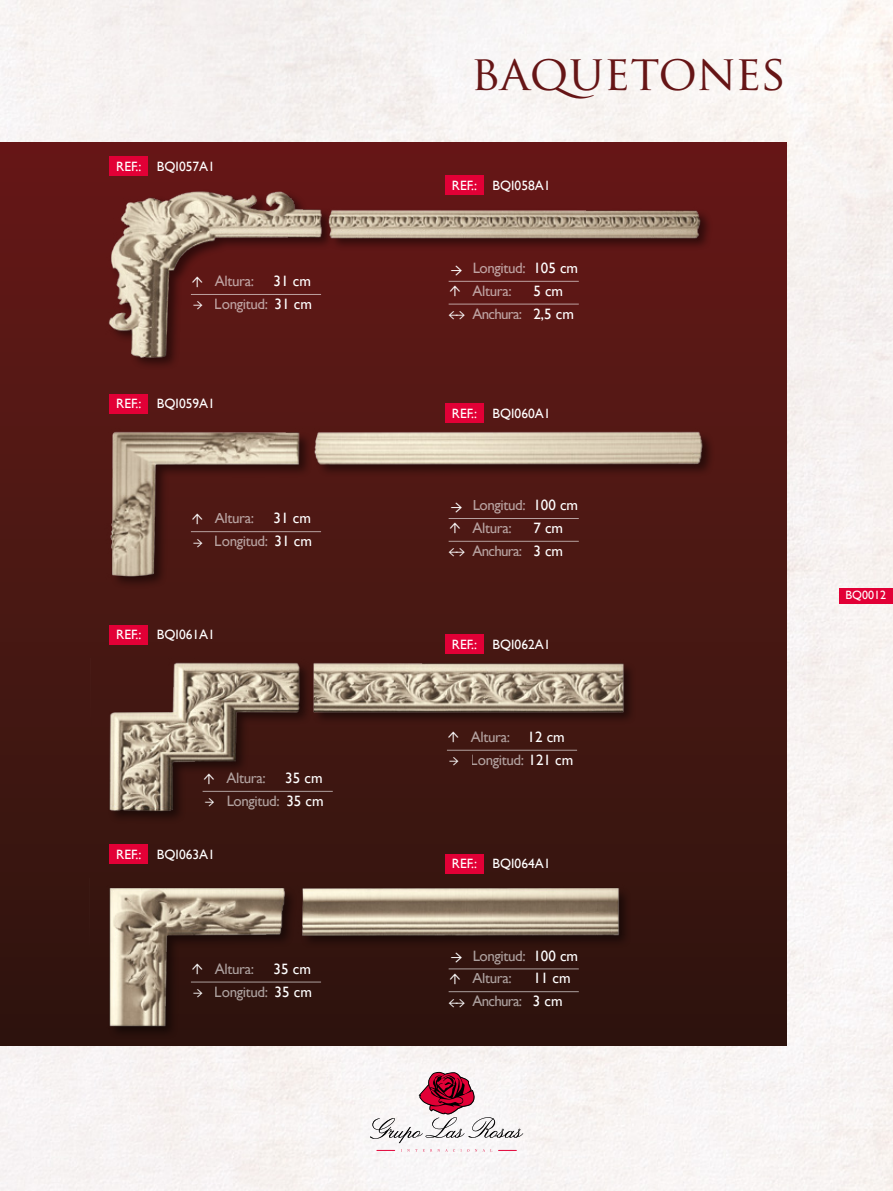
<style>
.page{position:relative;width:893px;height:1191px;background:#f8f4f2}
.page>*{position:absolute;margin:0;border:0;box-sizing:border-box;transform-origin:0 0}
.t1{font:48px "Trajan Pro";letter-spacing:-.005em;color:#661516}
.t2{font:700 18px "Minion Pro";color:#fff}
.t3{font:15px "Gill Sans";letter-spacing:-.025em;color:#fff}
.t4{font:15px "Gill Sans";letter-spacing:-.05em;color:#fff}
.t5{font:700 15px "Minion Pro";color:#fff}
.t6{font:13.5px "Gill Sans";color:#fff}
.t7{font:12px "Gill Sans";color:#fff}
</style>
<div class="page">
<div style="left:839px;top:587px;width:54px;height:16px;background:#e20036"></div>
<div style="left:0;top:142px;width:787px;height:903px;background:linear-gradient(to bottom,#661817,#2d140e)"></div>
<svg style="left:377px;top:1150px;width:18px;height:1px"></svg>
<svg style="left:499px;top:1150px;width:17px;height:1px"></svg>
<svg style="left:401px;top:1149px;width:16px;height:2px"></svg>
<svg style="left:423px;top:1149px;width:46px;height:2px"></svg>
<svg style="left:475px;top:1149px;width:17px;height:2px"></svg>
<svg style="left:370px;top:1071px;width:153px;height:72px"></svg>
<div style="left:108px;top:190px;width:605px;height:181px;background:#571815"></div>
<img style="left:89px;top:191px;width:631px;height:176px">
<img style="left:89px;top:428px;width:631px;height:160px">
<div style="left:108px;top:886px;width:537px;height:155px;background:#2d120d"></div>
<img style="left:89px;top:878px;width:548px;height:160px">
<div style="left:108px;top:661px;width:543px;height:163px;background:#3b1610"></div>
<img style="left:90px;top:659px;width:554px;height:160px">
<div style="left:109px;top:157px;width:39px;height:19px;background:#e20036"></div>
<div style="left:109px;top:394px;width:39px;height:19px;background:#e20036"></div>
<div style="left:109px;top:844px;width:39px;height:19px;background:#e20036"></div>
<div style="left:109px;top:625px;width:39px;height:19px;background:#e20036"></div>
<div style="left:445px;top:176px;width:38px;height:19px;background:#e20036"></div>
<div style="left:445px;top:404px;width:38px;height:19px;background:#e20036"></div>
<div style="left:445px;top:854px;width:38px;height:19px;background:#e20036"></div>
<div style="left:445px;top:634px;width:38px;height:19px;background:#e20036"></div>
<hr style="left:449px;top:304px;width:130px;height:1px;background:#fff">
<hr style="left:449px;top:541px;width:130px;height:1px;background:#fff">
<hr style="left:449px;top:991px;width:130px;height:1px;background:#fff">
<hr style="left:449px;top:281px;width:130px;height:1px;background:#fff">
<hr style="left:449px;top:518px;width:130px;height:1px;background:#fff">
<hr style="left:449px;top:968px;width:130px;height:1px;background:#fff">
<hr style="left:191px;top:294px;width:130px;height:1px;background:#fff">
<hr style="left:191px;top:531px;width:130px;height:1px;background:#fff">
<hr style="left:191px;top:981px;width:130px;height:1px;background:#fff">
<hr style="left:203px;top:791px;width:130px;height:1px;background:#fff">
<hr style="left:447px;top:750px;width:130px;height:1px;background:#fff">
<h1 class="t1" style="left:471px;top:42px;width:317px">BAQUETONES</h1>
<p class="t6" style="left:116px;top:159px;width:27px">REF.:</p>
<p class="t6" style="left:157px;top:159px;width:60px">BQI057A1</p>
<p class="t6" style="left:452px;top:178px;width:27px">REF.:</p>
<p class="t6" style="left:492px;top:178px;width:60px">BQI058A1</p>
<p class="t2" style="left:211px;top:276px;width:13px;rotate:90deg">←</p>
<p class="t3" style="left:215px;top:272px;width:41px">Altura:</p>
<p class="t3" style="left:274px;top:272px;width:39px">31 cm</p>
<p class="t2" style="left:462px;top:284px;width:13px;rotate:-180deg">←</p>
<p class="t2" style="left:469px;top:285px;width:13px;rotate:90deg">←</p>
<p class="t3" style="left:473px;top:259px;width:55px">Longitud:</p>
<p class="t3" style="left:473px;top:282px;width:41px">Altura:</p>
<p class="t3" style="left:533px;top:259px;width:46px">105 cm</p>
<p class="t3" style="left:533px;top:282px;width:31px">5 cm</p>
<p class="t5" style="left:193px;top:294px;width:11px">→</p>
<p class="t3" style="left:215px;top:295px;width:99px">Longitud: 31 cm</p>
<p class="t4" style="left:473px;top:305px;width:51px">Anchura:</p>
<p class="t5" style="left:449px;top:304px;width:18px">←→</p>
<p class="t3" style="left:533px;top:305px;width:42px">2,5 cm</p>
<p class="t6" style="left:116px;top:396px;width:27px">REF.:</p>
<p class="t6" style="left:157px;top:396px;width:60px">BQI059A1</p>
<p class="t6" style="left:452px;top:405px;width:27px">REF.:</p>
<p class="t6" style="left:492px;top:405px;width:60px">BQI060A1</p>
<p class="t2" style="left:211px;top:513px;width:13px;rotate:90deg">←</p>
<p class="t3" style="left:215px;top:509px;width:41px">Altura:</p>
<p class="t3" style="left:274px;top:509px;width:39px">31 cm</p>
<p class="t2" style="left:462px;top:521px;width:13px;rotate:-180deg">←</p>
<p class="t2" style="left:469px;top:522px;width:13px;rotate:90deg">←</p>
<p class="t3" style="left:473px;top:496px;width:55px">Longitud:</p>
<p class="t3" style="left:473px;top:519px;width:41px">Altura:</p>
<p class="t3" style="left:533px;top:496px;width:46px">100 cm</p>
<p class="t3" style="left:533px;top:519px;width:31px">7 cm</p>
<p class="t5" style="left:193px;top:531px;width:11px">→</p>
<p class="t3" style="left:215px;top:532px;width:99px">Longitud: 31 cm</p>
<p class="t4" style="left:473px;top:542px;width:51px">Anchura:</p>
<p class="t5" style="left:449px;top:541px;width:18px">←→</p>
<p class="t3" style="left:533px;top:542px;width:31px">3 cm</p>
<p class="t7" style="left:845px;top:588px;width:42px">BQ0012</p>
<p class="t6" style="left:116px;top:626px;width:27px">REF.:</p>
<p class="t6" style="left:157px;top:626px;width:60px">BQI061A1</p>
<p class="t6" style="left:452px;top:636px;width:27px">REF.:</p>
<p class="t6" style="left:492px;top:636px;width:60px">BQI062A1</p>
<p class="t2" style="left:467px;top:731px;width:13px;rotate:90deg">←</p>
<p class="t3" style="left:471px;top:728px;width:41px">Altura:</p>
<p class="t3" style="left:527px;top:728px;width:39px">12 cm</p>
<p class="t5" style="left:449px;top:749px;width:11px">→</p>
<p class="t3" style="left:471px;top:751px;width:104px">Longitud: 121 cm</p>
<p class="t2" style="left:223px;top:772px;width:13px;rotate:90deg">←</p>
<p class="t3" style="left:227px;top:769px;width:41px">Altura:</p>
<p class="t3" style="left:285px;top:769px;width:39px">35 cm</p>
<p class="t5" style="left:205px;top:791px;width:11px">→</p>
<p class="t3" style="left:227px;top:792px;width:99px">Longitud: 35 cm</p>
<p class="t6" style="left:116px;top:846px;width:27px">REF.:</p>
<p class="t6" style="left:157px;top:846px;width:60px">BQI063A1</p>
<p class="t6" style="left:452px;top:855px;width:27px">REF.:</p>
<p class="t6" style="left:492px;top:855px;width:60px">BQI064A1</p>
<p class="t2" style="left:211px;top:963px;width:13px;rotate:90deg">←</p>
<p class="t3" style="left:215px;top:960px;width:41px">Altura:</p>
<p class="t3" style="left:274px;top:960px;width:39px">35 cm</p>
<p class="t2" style="left:462px;top:971px;width:13px;rotate:-180deg">←</p>
<p class="t2" style="left:469px;top:973px;width:13px;rotate:90deg">←</p>
<p class="t3" style="left:473px;top:946px;width:55px">Longitud:</p>
<p class="t3" style="left:473px;top:969px;width:41px">Altura:</p>
<p class="t3" style="left:533px;top:946px;width:46px">100 cm</p>
<p class="t3" style="left:533px;top:969px;width:39px">11 cm</p>
<p class="t5" style="left:193px;top:981px;width:11px">→</p>
<p class="t3" style="left:215px;top:982px;width:99px">Longitud: 35 cm</p>
<p class="t4" style="left:473px;top:992px;width:51px">Anchura:</p>
<p class="t5" style="left:449px;top:991px;width:18px">←→</p>
<p class="t3" style="left:533px;top:992px;width:31px">3 cm</p>
</div>
